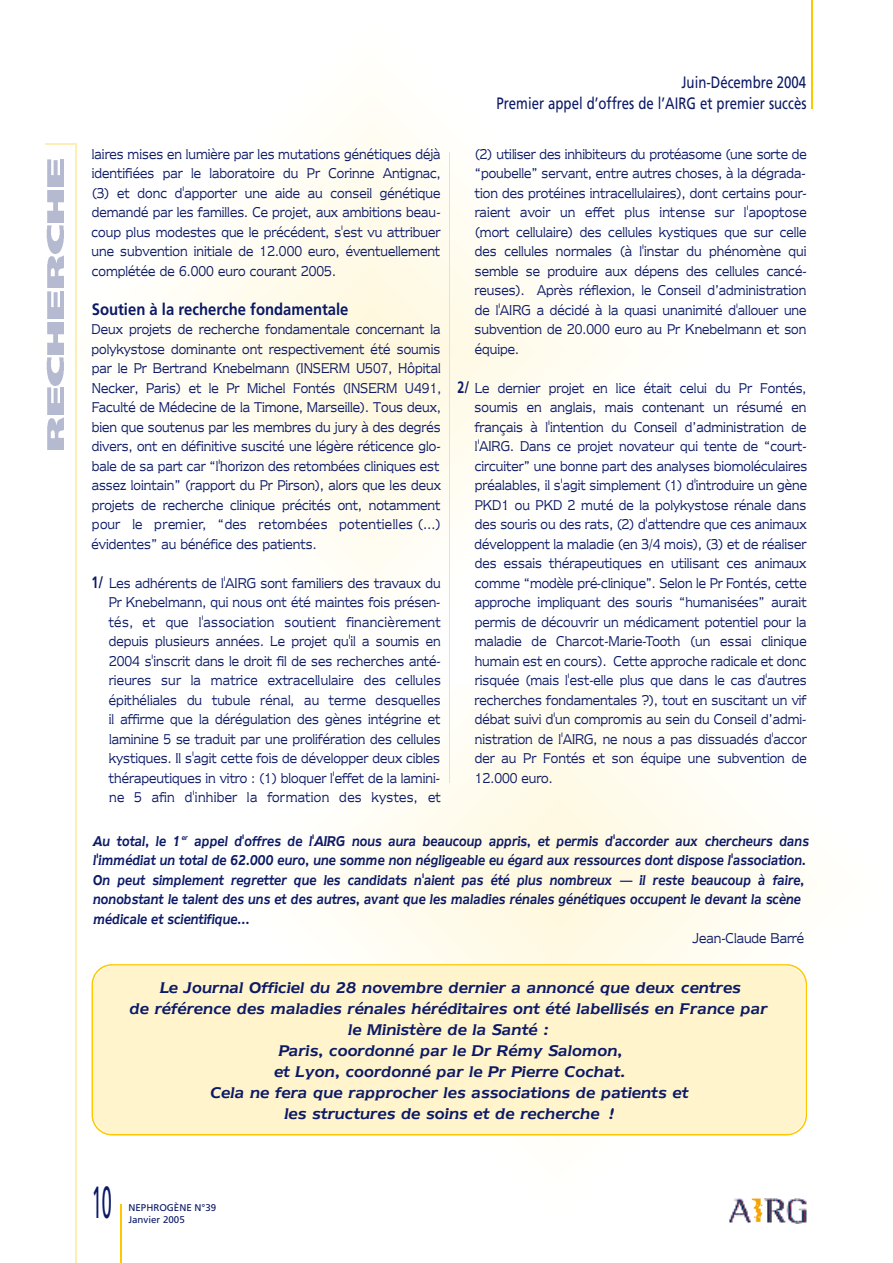
<style>
.page{position:relative;width:893px;height:1263px;background:#fff}
.page>*{position:absolute;margin:0;border:0;box-sizing:border-box;transform-origin:0 0}
.t1{font:45px "Frutiger";color:#0b1966;scale:.4 1}
.t2{font:italic 600 18px/21px "Newtext IT Cby BT";color:#0b1966;text-align:center;scale:.9 1}
.t3{font:16.5px/19.5px "Newtext IT Cby BT";color:#0b1966;text-align:justify;scale:.75 1}
.t4{font:italic 600 16.5px/19.5px "Newtext IT Cby BT";color:#0b1966;scale:.75 1}
.t5{font:16.5px/21px "Frutiger";color:#0b1966;text-align:right;scale:.8 1}
.t6{font:700 16.5px "Frutiger";color:#0b1966;scale:.9 1}
.t7{font:9.75px/12px "Frutiger";color:#0b1966}
.s1{font-family:"Frutiger";font-weight:700}
</style>
<div class="page">
<hr style="left:810px;top:0;width:2px;height:109px;background:#ffc700">
<img style="left:316px;top:685px;width:492px;height:448px">
<img style="left:729px;top:1198px;width:78px;height:26px">
<hr style="left:120px;top:1204px;width:2px;height:59px;background:#ffc700">
<img style="left:751px;top:1198px;width:11px;height:25px">
<hr style="left:448px;top:152px;width:1px;height:631px;background:#ffe380">
<hr style="left:75px;top:144px;width:2px;height:1119px;background:#ffeeb3">
<hr style="left:45px;top:144px;width:32px;height:1px;background:#ffeeb3">
<img style="left:47px;top:417px;width:16px;height:33px">
<img style="left:47px;top:387px;width:16px;height:28px">
<img style="left:46px;top:357px;width:18px;height:28px">
<img style="left:47px;top:322px;width:16px;height:33px">
<img style="left:47px;top:291px;width:16px;height:27px">
<img style="left:46px;top:226px;width:18px;height:62px">
<img style="left:47px;top:190px;width:16px;height:33px">
<img style="left:47px;top:159px;width:16px;height:28px">
<div style="left:92px;top:964px;width:715px;height:172px;border:2px solid #ffc700;border-radius:20px"></div>
<div style="left:93px;top:966px;width:712px;height:168px;background:#fff4cc;border-radius:21px"></div>
<p class="t3" style="left:92px;top:143px;width:467px">laires mises en lumière par les mutations génétiques déjà identifiées par le laboratoire du Pr Corinne Antignac, (3) et donc d'apporter une aide au conseil génétique demandé par les familles. Ce projet, aux ambitions beau&shy;coup plus modestes que le précédent, s'est vu attribuer une subvention initiale de 12.000 euro, éventuellement complétée de 6.000 euro courant 2005.</p>
<p class="t6" style="left:92px;top:302px;width:287px">Soutien à la recherche fondamentale</p>
<p class="t3" style="left:92px;top:319px;width:468px">Deux projets de recherche fondamentale concernant la polykystose dominante ont respectivement été soumis par le Pr Bertrand Knebelmann (INSERM U507, Hôpital Necker, Paris) et le Pr Michel Fontés (INSERM U491, Faculté de Médecine de la Timone, Marseille). Tous deux, bien que soutenus par les membres du jury à des degrés divers, ont en définitive suscité une légère réticence glo&shy;bale de sa part car “l'horizon des retombées cliniques est assez lointain” (rapport du Pr Pirson), alors que les deux projets de recherche clinique précités ont, notamment pour le premier, “des retombées potentielles ( … ) évidentes” au bénéfice des patients.</p>
<p class="t3" style="left:109px;top:572px;width:444px;text-indent:-17px"><span class="s1">1/</span> Les adhérents de l'AIRG sont familiers des travaux du Pr Knebelmann, qui nous ont été maintes fois présen&shy;tés, et que l'association soutient financièrement depuis plusieurs années. Le projet qu'il a soumis en 2004 s'inscrit dans le droit fil de ses recherches anté&shy;rieures sur la matrice extracellulaire des cellules épithéliales du tubule rénal, au terme desquelles il affirme que la dérégulation des gènes intégrine et laminine 5 se traduit par une prolifération des cellules kystiques. Il s'agit cette fois de développer deux cibles thérapeutiques in vitro : (1) bloquer l'effet de la lamini&shy;ne 5 afin d'inhiber la formation des kystes, et</p>
<p class="t5" style="left:496px;top:73px;width:389px">Juin-Décembre 2004<br>Premier appel d’offres de l’AIRG et premier succès</p>
<p class="t3" style="left:474px;top:143px;width:444px">(2) utiliser des inhibiteurs du protéasome (une sorte de “poubelle” servant, entre autres choses, à la dégrada&shy;tion des protéines intracellulaires), dont certains pour&shy;raient avoir un effet plus intense sur l'apoptose (mort cellulaire) des cellules kystiques que sur celle des cellules normales (à l'instar du phénomène qui semble se produire aux dépens des cellules cancé&shy;reuses). Après réflexion, le Conseil d’administration de l'AIRG a décidé à la quasi unanimité d'allouer une subvention de 20.000 euro au Pr Knebelmann et son équipe.</p>
<p class="t3" style="left:474px;top:377px;width:445px;text-indent:-17px"><span class="s1">2/</span> Le dernier projet en lice était celui du Pr Fontés, soumis en anglais, mais contenant un résumé en français à l'intention du Conseil d’administration de l'AIRG. Dans ce projet novateur qui tente de “court&shy;circuiter” une bonne part des analyses biomoléculaires préalables, il s'agit simplement (1) d'introduire un gène PKD1 ou PKD 2 muté de la polykystose rénale dans des souris ou des rats, (2) d'attendre que ces animaux développent la maladie (en 3/4 mois), (3) et de réaliser des essais thérapeutiques en utilisant ces animaux comme “modèle pré-clinique”. Selon le Pr Fontés, cette a p p r o c h e impliquant des souris “humanisées” aurait permis de découvrir un médicament potentiel pour la maladie de Charcot-Marie-Tooth (un essai clinique humain est en cours). Cette approche radicale et donc risquée (mais l'est-elle plus que dans le cas d'autres recherches fondamentales ?), tout en suscitant un vif débat suivi d'un compromis au sein du Conseil d’admi&shy;nistration de l'AIRG, ne nous a pas dissuadés d'accor der au Pr Fontés et son équipe une subvention de 12.000 euro.</p>
<p class="t4" style="left:93px;top:830px;width:956px">Au total, le 1 <sup>er</sup> appel d'offres de l'AIRG nous aura beaucoup appris, et permis d'accorder aux chercheurs dans l'immédiat un total de 62.000 euro, une somme non négligeable eu égard aux ressources dont dispose l'association.<br>On peut simplement regretter que les candidats n'aient pas été plus nombreux — il reste beaucoup à faire, nonobstant le talent des uns et des autres, avant que les maladies rénales génétiques occupent le devant la scène médicale et scientifique…</p>
<p class="t3" style="left:692px;top:928px;width:150px">Jean-Claude Barré</p>
<p class="t2" style="left:130px;top:976px;width:710px">Le Journal Officiel du 28 novembre dernier a annoncé que deux centres<br>de référence des maladies rénales héréditaires ont été labellisés en France par le Ministère de la Santé :<br>Paris, coordonné par le Dr Rémy Salomon,<br>et Lyon, coordonné par le Pr Pierre Cochat.<br>Cela ne fera que rapprocher les associations de patients et<br>les structures de soins et de recherche !</p>
<h1 class="t1" style="left:92px;top:1185px;width:52px">10</h1>
<p class="t7" style="left:128px;top:1202px;width:89px">NEPHROGÈNE N°39<br>Janvier 2005</p>
</div>
